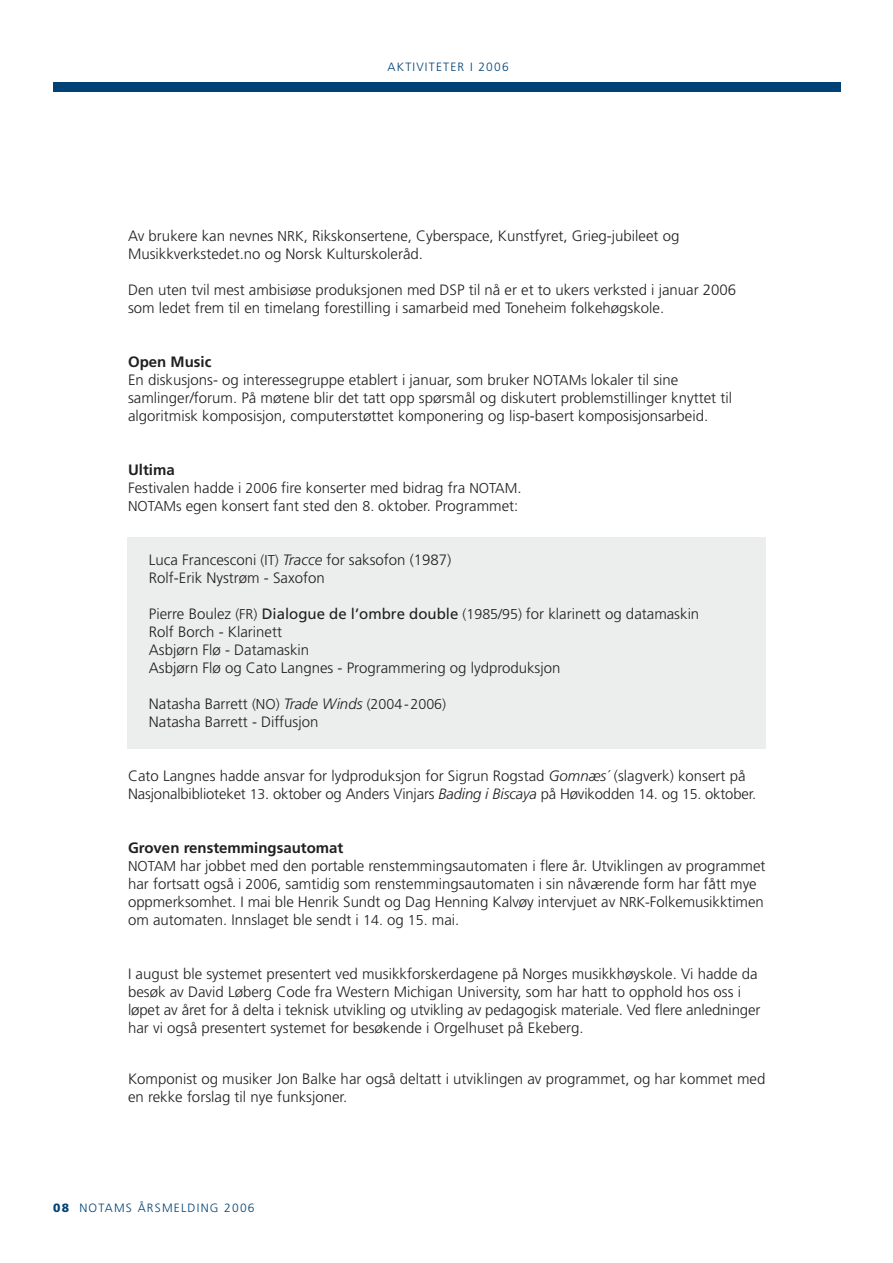
<style>
.page{position:relative;width:893px;height:1263px;background:#fff}
.page>*{position:absolute;margin:0;border:0;box-sizing:border-box;transform-origin:0 0}
.t1{font:300 15px/18px "Frutiger";color:#221f1f}
.t2{font:300 14.25px "Frutiger";color:#221f1f}
.t3{font:300 12px "Frutiger";letter-spacing:.1em;color:#004275}
.s1{font-size:14.25px}
.s2{font-weight:700}
.s3{font-style:italic}
.s4{font-weight:400}
.s5{font-size:15px}
.s6{font-style:italic;font-size:15px}
.s7{font-weight:900}
</style>
<div class="page">
<div style="left:53px;top:82px;width:788px;height:10px;background:#004275"></div>
<div style="left:127px;top:537px;width:638px;height:211px;background:#eceded"></div>
<p class="t3" style="left:388px;top:60px;width:123px">AKTIVITETER I 2006</p>
<p class="t1" style="left:128px;top:227px;width:553px">Av brukere kan nevnes <span class="s1">NRK</span>, Rikskonsertene, Cyberspace, Kunstfyret, Grieg-jubileet og<br>Musikkverkstedet.no og Norsk Kulturskoleråd.</p>
<p class="t1" style="left:128px;top:281px;width:610px">Den uten tvil mest ambisiøse produksjonen med DSP til nå er et to ukers verksted i januar 2006 som ledet frem til en timelang forestilling i samarbeid med Toneheim folkehøgskole.</p>
<p class="t1" style="left:128px;top:353px;width:605px"><span class="s2">Open Music<br></span>En diskusjons- og interessegruppe etablert i januar, som bruker <span class="s1">NOTAMs</span> lokaler til sine samlinger/forum. På møtene blir det tatt opp spørsmål og diskutert problemstillinger knyttet til algoritmisk komposisjon, computerstøttet komponering og lisp-basert komposisjonsarbeid.</p>
<p class="t1" style="left:128px;top:461px;width:395px"><span class="s2">Ultima<br></span>Festivalen hadde i <span class="s1">2006</span> fire konserter med bidrag fra <span class="s1">NOTAM</span>.<br><span class="s1">NOTAMs</span> egen konsert fant sted den <span class="s1">8.</span> oktober. Programmet:</p>
<p class="t1" style="left:149px;top:551px;width:304px">Luca Francesconi <span class="s1">(IT)</span> <span class="s3">Tracce</span> for saksofon (1987)<br>Rolf-Erik Nystrøm - Saxofon</p>
<p class="t1" style="left:149px;top:605px;width:552px">Pierre Boulez <span class="s1">(FR)</span> <span class="s4">Dialogue de l’ombre double</span> <span class="s1">(1985/95)</span> for klarinett og datamaskin Rolf Borch - Klarinett<br>Asbjørn Flø - Datamaskin<br>Asbjørn Flø og Cato Langnes - Programmering og lydproduksjon</p>
<p class="t2" style="left:149px;top:696px;width:299px"><span class="s5">Natasha Barrett</span> (NO) <span class="s6">Trade Winds</span> (2004-2006)</p>
<p class="t1" style="left:149px;top:713px;width:171px">Natasha Barrett - Diffusjon</p>
<p class="t1" style="left:128px;top:767px;width:630px">Cato Langnes hadde ansvar for lydproduksjon for Sigrun Rogstad <span class="s3">Gomnæs´</span> (slagverk) konsert på<br>Nasjonalbiblioteket <span class="s1">13</span>. oktober og Anders Vinjars <span class="s3">Bading i Biscaya</span> på Høvikodden <span class="s1">14</span>. og <span class="s1">15.</span> oktober.</p>
<p class="t1" style="left:128px;top:839px;width:639px"><span class="s2">Groven renstemmingsautomat<br></span><span class="s1">NOTAM</span> har jobbet med den portable renstemmingsautomaten i flere år. Utviklingen av programmet har fortsatt også i <span class="s1">2006</span>, samtidig som renstemmingsautomaten i sin nåværende form har fått mye oppmerksomhet. I mai ble Henrik Sundt og Dag Henning Kalvøy intervjuet av <span class="s1">NRK-</span>Folkemusikktimen om automaten. Innslaget ble sendt i <span class="s1">14.</span> og <span class="s1">15.</span> mai.</p>
<p class="t1" style="left:128px;top:965px;width:634px">I august ble systemet presentert ved musikkforskerdagene på Norges musikkhøyskole. Vi hadde da besøk av David Løberg Code fra Western Michigan University, som har hatt to opphold hos oss i løpet av året for å delta i teknisk utvikling og utvikling av pedagogisk materiale. Ved flere anledninger har vi også presentert systemet for besøkende i Orgelhuset på Ekeberg.</p>
<p class="t1" style="left:128px;top:1070px;width:639px">Komponist og musiker Jon Balke har også deltatt i utviklingen av programmet, og har kommet med en rekke forslag til nye funksjoner.</p>
<p class="t3" style="left:53px;top:1201px;width:203px"><span class="s7">08</span> NOTAMS ÅRSMELDING 2006</p>
</div>
